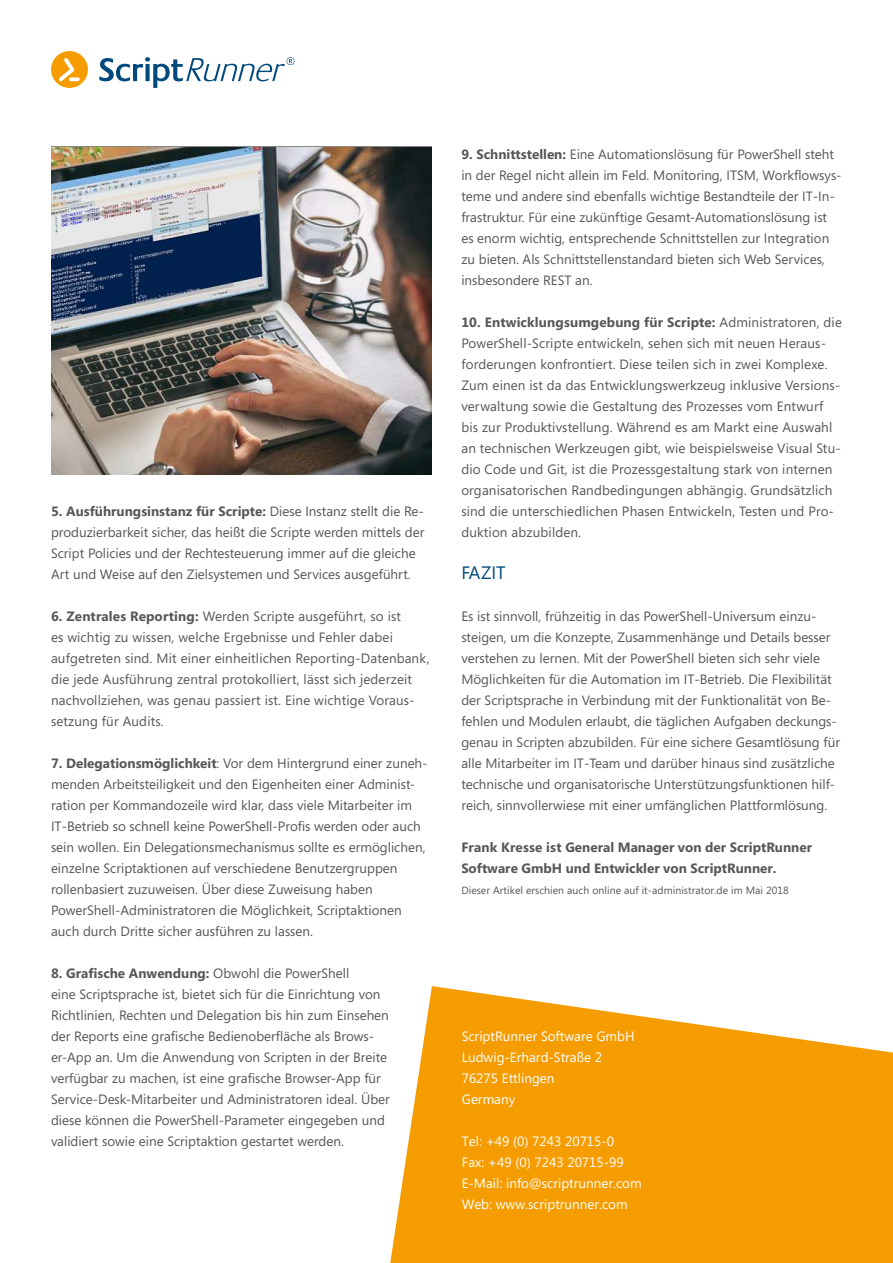
<style>
.page{position:relative;width:893px;height:1263px;background:#fff}
.page>*{position:absolute;margin:0;border:0;box-sizing:border-box;transform-origin:0 0}
.t1{font:18px "Segoe";color:#00497d}
.t2{font:13.5px/21px "Segoe";color:#575756}
.t3{font:13.5px/21px "Segoe";color:#fff}
.t4{font:700 13.5px/21px "Segoe";color:#575756}
.t5{font:10.5px "Segoe";letter-spacing:.005em;color:#575756}
.s1{font-weight:700}
</style>
<div class="page">
<svg style="left:99px;top:57px;width:195px;height:31px"></svg>
<div style="left:51px;top:51px;width:37px;height:37px;background:#f59c00;border-radius:50%"></div>
<svg style="left:59px;top:58px;width:15px;height:23px"></svg>
<svg style="left:69px;top:77px;width:11px;height:4px"></svg>
<img style="left:51px;top:147px;width:381px;height:327px">
<svg style="left:390px;top:986px;width:503px;height:277px;background:#f6aa25"></svg>
<p class="t2" style="left:51px;top:500px;width:375px"><span class="s1">5. Ausführungsinstanz für Scripte:</span> Diese Instanz stellt die Re&shy;produzierbarkeit sicher, das heißt die Scripte werden mittels der Script Policies und der Rechtesteuerung immer auf die gleiche Art und Weise auf den Zielsystemen und Services ausgeführt.</p>
<p class="t2" style="left:51px;top:605px;width:380px"><span class="s1">6. Zentrales Reporting:</span> Werden Scripte ausgeführt, so ist<br>es wichtig zu wissen, welche Ergebnisse und Fehler dabei aufgetreten sind. Mit einer einheitlichen Reporting-Datenbank, die jede Ausführung zentral protokolliert, lässt sich jederzeit nachvollziehen, was genau passiert ist. Eine wichtige Voraus&shy;setzung für Audits.</p>
<p class="t2" style="left:51px;top:752px;width:378px"><span class="s1">7. Delegationsmöglichkeit</span>: Vor dem Hintergrund einer zuneh&shy;menden Arbeitsteiligkeit und den Eigenheiten einer Administ&shy;ration per Kommandozeile wird klar, dass viele Mitarbeiter im IT-Betrieb so schnell keine PowerShell-Profis werden oder auch sein wollen. Ein Delegationsmechanismus sollte es ermöglichen, einzelne Scriptaktionen auf verschiedene Benutzergruppen rollenbasiert zuzuweisen. Über diese Zuweisung haben PowerShell-Administratoren die Möglichkeit, Scriptaktionen auch durch Dritte sicher ausführen zu lassen.</p>
<p class="t2" style="left:51px;top:963px;width:340px"><span class="s1">8. Grafische Anwendung:</span> Obwohl die PowerShell<br>eine Scriptsprache ist, bietet sich für die Einrichtung von Richtlinien, Rechten und Delegation bis hin zum Einsehen der Reports eine grafische Bedienoberfläche als Brows&shy;er-App an. Um die Anwendung von Scripten in der Breite verfügbar zu machen, ist eine grafische Browser-App für Service-Desk-Mitarbeiter und Administratoren ideal. Über diese können die PowerShell-Parameter eingegeben und validiert sowie eine Scriptaktion gestartet werden.</p>
<p class="t2" style="left:461px;top:144px;width:382px"><span class="s1">9. Schnittstellen:</span> Eine Automationslösung für PowerShell steht in der Regel nicht allein im Feld. Monitoring, ITSM, Workflowsys&shy;teme und andere sind ebenfalls wichtige Bestandteile der IT-In&shy;frastruktur. Für eine zukünftige Gesamt-Automationslösung ist es enorm wichtig, entsprechende Schnittstellen zur Integration zu bieten. Als Schnittstellenstandard bieten sich Web Services, insbesondere REST an.</p>
<p class="t2" style="left:461px;top:312px;width:382px"><span class="s1">10. Entwicklungsumgebung für Scripte:</span> Administratoren, die PowerShell-Scripte entwickeln, sehen sich mit neuen Heraus&shy;forderungen konfrontiert. Diese teilen sich in zwei Komplexe.<br>Zum einen ist da das Entwicklungswerkzeug inklusive Versions&shy;verwaltung sowie die Gestaltung des Prozesses vom Entwurf bis zur Produktivstellung. Während es am Markt eine Auswahl an technischen Werkzeugen gibt, wie beispielsweise Visual Stu&shy;dio Code und Git, ist die Prozessgestaltung stark von internen organisatorischen Randbedingungen abhängig. Grundsätzlich sind die unterschiedlichen Phasen Entwickeln, Testen und Pro&shy;duktion abzubilden.</p>
<h1 class="t1" style="left:461px;top:560px;width:46px">FAZIT</h1>
<p class="t2" style="left:461px;top:605px;width:380px">Es ist sinnvoll, frühzeitig in das PowerShell-Universum einzu&shy;steigen, um die Konzepte, Zusammenhänge und Details besser verstehen zu lernen. Mit der PowerShell bieten sich sehr viele Möglichkeiten für die Automation im IT-Betrieb. Die Flexibilität der Scriptsprache in Verbindung mit der Funktionalität von Be&shy;fehlen und Modulen erlaubt, die täglichen Aufgaben deckungs&shy;genau in Scripten abzubilden. Für eine sichere Gesamtlösung für alle Mitarbeiter im IT-Team und darüber hinaus sind zusätzliche technische und organisatorische Unterstützungsfunktionen hilf&shy;reich, sinnvollerwiese mit einer umfänglichen Plattformlösung.</p>
<p class="t4" style="left:461px;top:836px;width:352px">Frank Kresse ist General Manager von der ScriptRunner<br>Software GmbH und Entwickler von ScriptRunner.</p>
<p class="t5" style="left:461px;top:883px;width:329px">Dieser Artikel erschien auch online auf it-administrator.de im Mai 2018</p>
<p class="t3" style="left:462px;top:1025px;width:174px">ScriptRunner Software GmbH<br>Ludwig-Erhard-Straße 2<br>76275 Ettlingen<br>Germany</p>
<p class="t3" style="left:462px;top:1130px;width:181px">Tel: +49 (0) 7243 20715-0<br>Fax: +49 (0) 7243 20715-99<br>E-Mail: info@scriptrunner.com<br>Web: www.scriptrunner.com</p>
</div>
